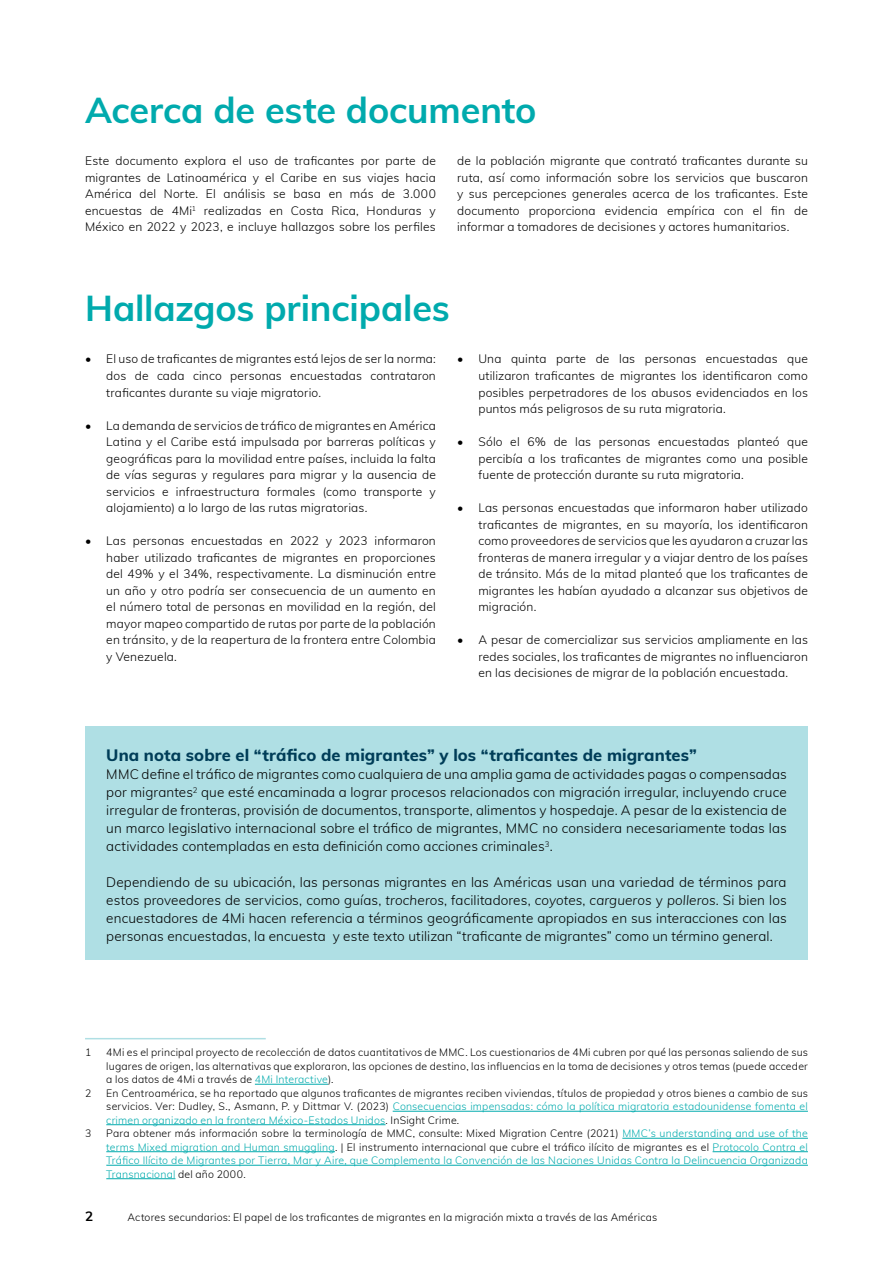
<style>
.page{position:relative;width:893px;height:1263px;background:#fff}
.page>*{position:absolute;margin:0;border:0;box-sizing:border-box;transform-origin:0 0}
.t1{font:700 36px "Muli";letter-spacing:-.005em;color:#00aaad}
.t2{font:800 16.5px "Muli";letter-spacing:.005em;color:#003d58}
.t3{font:300 13.5px/18px "Muli";letter-spacing:.01em;color:#000;text-align:justify}
.t4{font:700 13.5px "Muli";color:#000}
.t5{font:300 12px/16.5px "Muli";letter-spacing:.01em;color:#000;text-align:justify}
.t6{font:300 10.5px/13.5px "Muli";letter-spacing:.02em;color:#000;text-align:justify}
.t7{font:300 10.5px/13.5px "Muli";letter-spacing:.02em;color:#00aaad;text-align:justify}
.s1{font-style:italic}
.s2{color:#00aaad}
.s3{color:#000}
</style>
<div class="page">
<hr style="left:85px;top:1038px;width:181px;height:1px;background:#afdfe4">
<hr style="left:255px;top:1084px;width:73px;height:1px;background:#00aaad">
<hr style="left:393px;top:1111px;width:415px;height:1px;background:#00aaad">
<hr style="left:106px;top:1124px;width:280px;height:1px;background:#00aaad">
<hr style="left:622px;top:1138px;width:186px;height:1px;background:#00aaad">
<hr style="left:106px;top:1151px;width:229px;height:1px;background:#00aaad">
<hr style="left:713px;top:1151px;width:95px;height:1px;background:#00aaad">
<hr style="left:106px;top:1165px;width:702px;height:1px;background:#00aaad">
<hr style="left:106px;top:1178px;width:69px;height:1px;background:#00aaad">
<div style="left:85px;top:726px;width:723px;height:21px;background:#afdfe4"></div>
<div style="left:85px;top:744px;width:723px;height:21px;background:#afdfe4"></div>
<div style="left:85px;top:761px;width:723px;height:90px;background:#afdfe4"></div>
<div style="left:85px;top:851px;width:723px;height:18px;background:#afdfe4"></div>
<div style="left:85px;top:869px;width:723px;height:72px;background:#afdfe4"></div>
<div style="left:85px;top:941px;width:723px;height:18px;background:#afdfe4"></div>
<h1 class="t1" style="left:85px;top:84px;width:453px">Acerca de este documento</h1>
<p class="t5" style="left:85px;top:152px;width:352px">Este documento explora el uso de traficantes por parte de migrantes de Latinoamérica y el Caribe en sus viajes hacia América del Norte. El análisis se basa en más de 3.000 encuestas de 4Mi<sup>1</sup> realizadas en Costa Rica, Honduras y México en 2022 y 2023, e incluye hallazgos sobre los perfiles</p>
<p class="t5" style="left:457px;top:152px;width:352px">de la población migrante que contrató traficantes durante su ruta, así como información sobre los servicios que buscaron y sus percepciones generales acerca de los traficantes. Este documento proporciona evidencia empírica con el fin de informar a tomadores de decisiones y actores humanitarios.</p>
<h1 class="t1" style="left:85px;top:282px;width:366px">Hallazgos principales</h1>
<p class="t5" style="left:106px;top:350px;width:331px;text-indent:-21px">• El uso de traficantes de migrantes está lejos de ser la norma: dos de cada cinco personas encuestadas contrataron traficantes durante su viaje migratorio.</p>
<p class="t5" style="left:106px;top:416px;width:331px;text-indent:-21px">• La demanda de servicios de tráfico de migrantes en América Latina y el Caribe está impulsada por barreras políticas y geográficas para la movilidad entre países, incluida la falta de vías seguras y regulares para migrar y la ausencia de servicios e infraestructura formales (como transporte y alojamiento) a lo largo de las rutas migratorias.</p>
<p class="t5" style="left:106px;top:532px;width:331px;text-indent:-21px">• Las personas encuestadas en 2022 y 2023 informaron haber utilizado traficantes de migrantes en proporciones del 49% y el 34%, respectivamente. La disminución entre un año y otro podría ser consecuencia de un aumento en el número total de personas en movilidad en la región, del mayor mapeo compartido de rutas por parte de la población en tránsito, y de la reapertura de la frontera entre Colombia y Venezuela.</p>
<p class="t5" style="left:478px;top:350px;width:331px;text-indent:-21px">• Una quinta parte de las personas encuestadas que utilizaron traficantes de migrantes los identificaron como posibles perpetradores de los abusos evidenciados en los puntos más peligrosos de su ruta migratoria.</p>
<p class="t5" style="left:478px;top:433px;width:331px;text-indent:-21px">• Sólo el 6% de las personas encuestadas planteó que percibía a los traficantes de migrantes como una posible fuente de protección durante su ruta migratoria.</p>
<p class="t5" style="left:478px;top:499px;width:331px;text-indent:-21px">• Las personas encuestadas que informaron haber utilizado traficantes de migrantes, en su mayoría, los identificaron como proveedores de servicios que les ayudaron a cruzar las fronteras de manera irregular y a viajar dentro de los países de tránsito. Más de la mitad planteó que los traficantes de migrantes les habían ayudado a alcanzar sus objetivos de migración.</p>
<p class="t5" style="left:478px;top:631px;width:331px;text-indent:-21px">• A pesar de comercializar sus servicios ampliamente en las redes sociales, los traficantes de migrantes no influenciaron en las decisiones de migrar de la población encuestada.</p>
<h2 class="t2" style="left:106px;top:743px;width:592px">Una nota sobre el “tráfico de migrantes” y los “traficantes de migrantes”</h2>
<p class="t3" style="left:106px;top:764px;width:682px">MMC define el tráfico de migrantes como cualquiera de una amplia gama de actividades pagas o compensadas por migrantes<sup>2</sup> que esté encaminada a lograr procesos relacionados con migración irregular, incluyendo cruce irregular de fronteras, provisión de documentos, transporte, alimentos y hospedaje. A pesar de la existencia de un marco legislativo internacional sobre el tráfico de migrantes, MMC no considera necesariamente todas las actividades contempladas en esta definición como acciones criminales<sup>3</sup>.</p>
<p class="t3" style="left:106px;top:872px;width:682px">Dependiendo de su ubicación, las personas migrantes en las Américas usan una variedad de términos para estos proveedores de servicios, como guías, <span class="s1">trocheros</span>, facilitadores, <span class="s1">coyotes</span>, <span class="s1">cargueros</span> y <span class="s1">polleros</span>. Si bien los encuestadores de 4Mi hacen referencia a términos geográficamente apropiados en sus interacciones con las personas encuestadas, la encuesta y este texto utilizan “traficante de migrantes” como un término general.</p>
<p class="t6" style="left:85px;top:1045px;width:8px">1</p>
<p class="t6" style="left:106px;top:1045px;width:703px">4Mi es el principal proyecto de recolección de datos cuantitativos de MMC. Los cuestionarios de 4Mi cubren por qué las personas saliendo de sus lugares de origen, las alternativas que exploraron, las opciones de destino, las influencias en la toma de decisiones y otros temas (puede acceder a los datos de 4Mi a través de <span class="s2">4Mi Interactive</span>).</p>
<p class="t6" style="left:85px;top:1086px;width:8px">2</p>
<p class="t6" style="left:106px;top:1086px;width:703px">En Centroamérica, se ha reportado que algunos traficantes de migrantes reciben viviendas, títulos de propiedad y otros bienes a cambio de sus servicios. Ver: Dudley, S., Asmann, P. y Dittmar V. (2023) <span class="s2">Consecuencias impensadas: cómo la política migratoria estadounidense fomenta el crimen organizado en la frontera México-Estados Unidos</span>. InSight Crime.</p>
<p class="t6" style="left:85px;top:1126px;width:8px">3</p>
<p class="t7" style="left:106px;top:1126px;width:703px"><span class="s3">Para obtener más información sobre la terminología de MMC, consulte: Mixed Migration Centre (2021)</span> MMC’s understanding and use of the terms Mixed migration and Human smuggling<span class="s3">. | El instrumento internacional que cubre el tráfico ilícito de migrantes es el</span> Protocolo Contra el Tráfico Ilícito de Migrantes por Tierra, Mar y Aire, que Complementa la Convención de las Naciones Unidas Contra la Delincuencia Organizada Transnacional <span class="s3">del año 2000.</span></p>
<p class="t4" style="left:85px;top:1206px;width:10px">2</p>
<p class="t6" style="left:128px;top:1210px;width:531px">Actores secundarios: El papel de los traficantes de migrantes en la migración mixta a través de las Américas</p>
</div>
